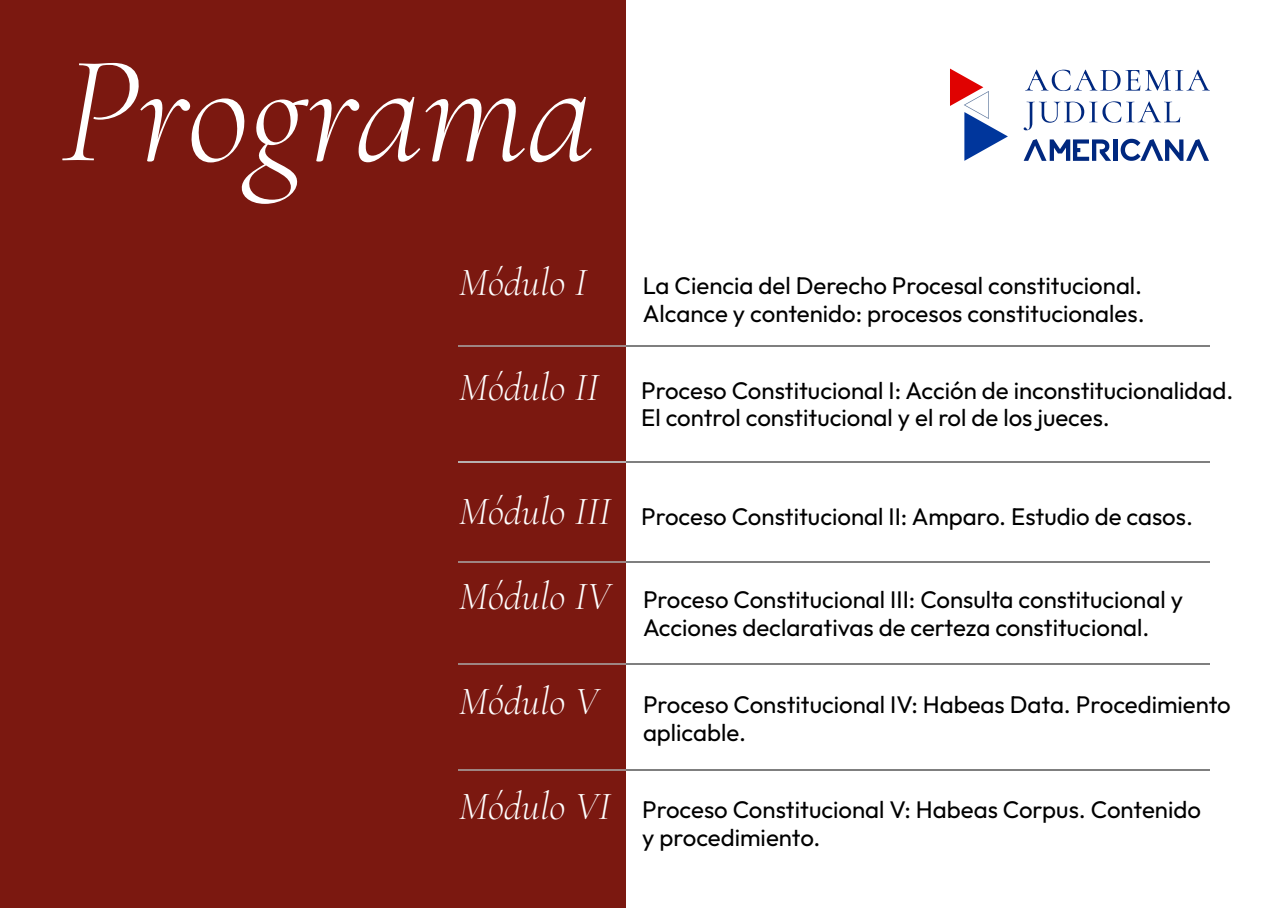
<style>
.page{position:relative;width:1280px;height:908px;background:#fff}
.page>*{position:absolute;margin:0;border:0;box-sizing:border-box;transform-origin:0 0}
.t1{font:italic 300 155px "Cormorant";color:#fff}
.t2{font:italic 300 40px "Cormorant";color:#fff}
.t3{font:24px/27.4px "Outfit";color:#000}
.s1{font-family:"Cormorant";font-weight:300;font-style:italic;font-size:40px;color:#fff}
</style>
<div class="page">
<div style="left:0;top:0;width:626px;height:908px;background:#7b1810"></div>
<hr style="left:458px;top:346px;width:752px;height:1px;background:#000">
<hr style="left:458px;top:346px;width:168px;height:1px;background:#fff">
<hr style="left:458px;top:462px;width:752px;height:1px;background:#000">
<hr style="left:458px;top:562px;width:752px;height:1px;background:#000">
<hr style="left:458px;top:664px;width:752px;height:1px;background:#000">
<hr style="left:458px;top:770px;width:752px;height:1px;background:#000">
<hr style="left:458px;top:462px;width:168px;height:1px;background:#fff">
<hr style="left:458px;top:562px;width:168px;height:1px;background:#fff">
<hr style="left:458px;top:664px;width:168px;height:1px;background:#fff">
<hr style="left:458px;top:770px;width:168px;height:1px;background:#fff">
<div style="left:1113px;top:140px;width:5px;height:21px;background:#00287f"></div>
<svg style="left:1024px;top:139px;width:87px;height:22px"></svg>
<svg style="left:1121px;top:139px;width:88px;height:22px"></svg>
<svg style="left:1025px;top:70px;width:185px;height:21px"></svg>
<svg style="left:1024px;top:101px;width:156px;height:29px"></svg>
<svg style="left:950px;top:69px;width:58px;height:92px"></svg>
<h1 class="t1" style="left:61px;top:20px;width:535px">Programa</h1>
<h2 class="t2" style="left:459px;top:259px;width:129px">Módulo I</h2>
<p class="t3" style="left:643px;top:273px;width:503px">La Ciencia del Derecho Procesal constitucional.<br>Alcance y contenido: procesos constitucionales.</p>
<p class="t3" style="left:641px;top:378px;width:594px;text-indent:-182px"><span class="s1">Módulo II</span> Proceso Constitucional I: Acción de inconstitucionalidad.<br>El control constitucional y el rol de los jueces.</p>
<p class="t3" style="left:459px;top:504px;width:736px"><span class="s1">Módulo III</span> Proceso Constitucional II: Amparo. Estudio de casos.</p>
<p class="t3" style="left:643px;top:587px;width:542px;text-indent:-184px"><span class="s1">Módulo IV</span> Proceso Constitucional III: Consulta constitucional y<br>Acciones declarativas de certeza constitucional.</p>
<p class="t3" style="left:643px;top:692px;width:589px;text-indent:-184px"><span class="s1">Módulo V</span> Proceso Constitucional IV: Habeas Data. Procedimiento aplicable.</p>
<p class="t3" style="left:642px;top:797px;width:560px;text-indent:-183px"><span class="s1">Módulo VI</span> Proceso Constitucional V: Habeas Corpus. Contenido y procedimiento.</p>
</div>
